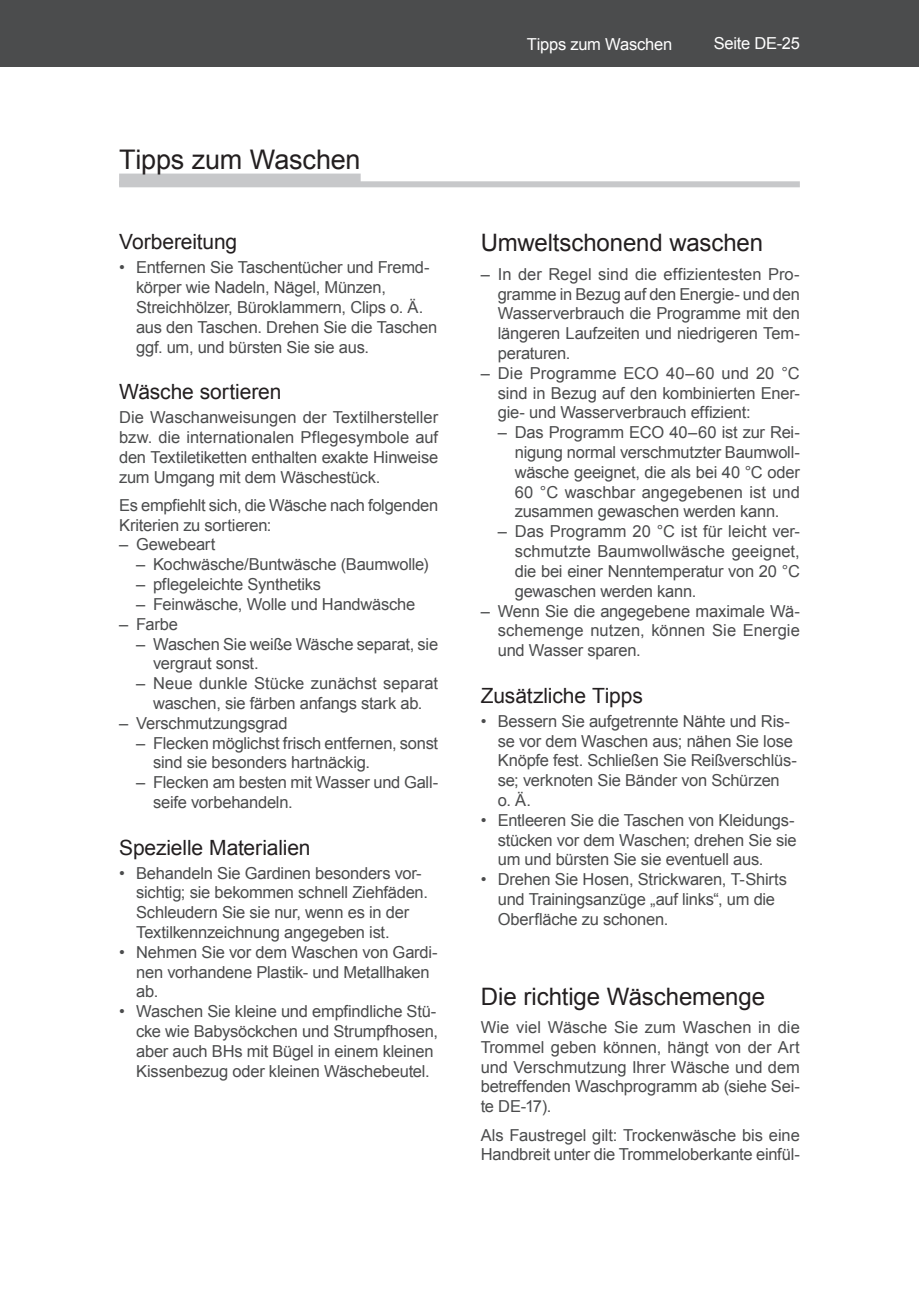
<style>
.page{position:relative;width:919px;height:1289px;background:#fff}
.page>*{position:absolute;margin:0;border:0;box-sizing:border-box;transform-origin:0 0}
.t1{font:27px "Arial";letter-spacing:-.01em;color:#231f20}
.t2{font:24px "Arial";letter-spacing:-.005em;color:#231f20}
.t3{font:21px "Arial";letter-spacing:-.005em;color:#231f20}
.t4{font:16.5px/19.8px "Arial";letter-spacing:-.015em;color:#4b4c4d}
.t5{font:16.5px "Arial";letter-spacing:-.015em;color:#fff}
</style>
<div class="page">
<div style="left:13px;top:0;width:905px;height:67px;background:#4b4c4d"></div>
<div style="left:0;top:0;width:13px;height:67px;background:#4b4c4d"></div>
<div style="left:119px;top:173px;width:241px;height:12px;background:#c7c8ca"></div>
<div style="left:119px;top:181px;width:680px;height:6px;background:#c7c8ca"></div>
<h1 class="t1" style="left:119px;top:141px;width:243px">Tipps zum Waschen</h1>
<p class="t3" style="left:119px;top:228px;width:120px">Vorbereitung</p>
<p class="t4" style="left:136px;top:258px;width:302px;text-indent:-17px">• Entfernen Sie Taschentücher und Fremd&shy;körper wie Nadeln, Nägel, Münzen, Streichhölzer, Büroklammern, Clips o. Ä. aus den Taschen. Drehen Sie die Taschen ggf. um, und bürsten Sie sie aus.</p>
<p class="t3" style="left:119px;top:378px;width:164px">Wäsche sortieren</p>
<p class="t4" style="left:119px;top:407px;width:320px;text-align:justify">Die Waschanweisungen der Textilhersteller bzw. die internationalen Pflegesymbole auf den Textiletiketten enthalten exakte Hinweise zum Umgang mit dem Wäschestück.</p>
<p class="t4" style="left:119px;top:495px;width:320px">Es empfiehlt sich, die Wäsche nach folgenden<br>Kriterien zu sortieren:</p>
<p class="t4" style="left:119px;top:535px;width:98px">– Gewebeart</p>
<p class="t4" style="left:136px;top:554px;width:294px">– Kochwäsche/Buntwäsche (Baumwolle)</p>
<p class="t4" style="left:136px;top:574px;width:186px">– pflegeleichte Synthetiks</p>
<p class="t4" style="left:136px;top:594px;width:280px">– Feinwäsche, Wolle und Handwäsche</p>
<p class="t4" style="left:119px;top:614px;width:60px">– Farbe</p>
<p class="t4" style="left:153px;top:634px;width:286px;text-indent:-17px">– Waschen Sie weiße Wäsche separat, sie vergraut sonst.</p>
<p class="t4" style="left:136px;top:673px;width:303px;text-align:center">– Neue dunk le Stücke zu nächst separat waschen, sie färben anfangs stark ab.</p>
<p class="t4" style="left:119px;top:713px;width:170px">– Verschmutzungsgrad</p>
<p class="t4" style="left:153px;top:733px;width:286px;text-indent:-17px">– Flecken möglichst frisch entfernen, sonst sind sie be son ders hartnäckig.</p>
<p class="t4" style="left:153px;top:772px;width:286px;text-indent:-17px">– Flecken am besten mit Was ser und Gall&shy;seife vor be han deln.</p>
<p class="t3" style="left:119px;top:833px;width:193px">Spezielle Materialien</p>
<p class="t4" style="left:136px;top:863px;width:293px;text-indent:-17px">• Behandeln Sie Gardinen besonders vor&shy;sichtig; sie be kom men schnell Ziehfäden.<br>Schleu dern Sie sie nur, wenn es in der Tex til kenn zeich nung angegeben ist.</p>
<p class="t4" style="left:136px;top:942px;width:303px;text-indent:-17px">• Nehmen Sie vor dem Waschen von Gardi&shy;nen vorhandene Plastik- und Metallhaken ab.</p>
<p class="t4" style="left:136px;top:1001px;width:303px;text-indent:-17px">• Waschen Sie kleine und empfindliche Stü&shy;cke wie Babysöckchen und Strumpf ho sen, aber auch BHs mit Bügel in einem kleinen Kis sen be zug oder kleinen Wäschebeutel.</p>
<p class="t5" style="left:527px;top:33px;width:147px">Tipps zum Waschen</p>
<p class="t5" style="left:713px;top:33px;width:88px">Seite DE-25</p>
<h2 class="t2" style="left:480px;top:227px;width:284px">Umweltschonend waschen</h2>
<p class="t4" style="left:497px;top:264px;width:303px;text-align:justify;text-indent:-17px">– In der Regel sind die effizientesten Pro&shy;gramme in Bezug auf den Energie- und den Wasserverbrauch die Programme mit den längeren Laufzeiten und niedrigeren Tem&shy;peraturen.</p>
<p class="t4" style="left:497px;top:363px;width:303px;text-align:justify;text-indent:-17px">– Die Programme ECO 40–60 und 20 °C sind in Bezug auf den kombinierten Ener&shy;gie- und Wasserverbrauch effizient:</p>
<p class="t4" style="left:514px;top:423px;width:286px;text-align:justify;text-indent:-17px">– Das Programm ECO 40–60 ist zur Rei&shy;nigung normal verschmutzter Baumwoll&shy;wäsche geeignet, die als bei 40 °C oder 60 °C waschbar angegebenen ist und zusammen gewaschen werden kann.</p>
<p class="t4" style="left:514px;top:522px;width:286px;text-align:justify;text-indent:-17px">– Das Programm 20 °C ist für leicht ver&shy;schmutzte Baumwollwäsche geeignet, die bei einer Nenntemperatur von 20 °C gewaschen werden kann.</p>
<p class="t4" style="left:497px;top:601px;width:303px;text-align:justify;text-indent:-17px">– Wenn Sie die angegebene maximale Wä&shy;schemenge nutzen, können Sie Energie und Wasser sparen.</p>
<p class="t3" style="left:480px;top:681px;width:164px">Zusätzliche Tipps</p>
<p class="t4" style="left:497px;top:711px;width:300px;text-indent:-17px">• Bessern Sie aufgetrennte Nähte und Ris&shy;se vor dem Wa schen aus ; nähen Sie lose<br>Knöp fe fest. Schließen Sie Reiß ver schlüs&shy;se; verknoten Sie Bänder von Schürzen o. Ä.</p>
<p class="t4" style="left:497px;top:810px;width:300px;text-indent:-17px">• Entleeren Sie die Taschen von Kleidungs&shy;stücken vor dem Wa schen; drehen Sie sie um und bürsten Sie sie eventuell aus.</p>
<p class="t4" style="left:497px;top:869px;width:291px;text-indent:-17px">• Drehen Sie Hosen, Strickwaren, T-Shirts und Trainingsanzüge „auf links“, um die<br>Oberfläche zu schonen.</p>
<h2 class="t2" style="left:480px;top:980px;width:286px">Die richtige Wäschemenge</h2>
<p class="t4" style="left:480px;top:1017px;width:320px;text-align:justify">Wie viel Wäsche Sie zum Waschen in die Trommel geben kön nen, hängt von der Art und Verschmutzung Ihrer Wäsche und dem betreffenden Waschprogramm ab (sie he Sei&shy;te DE-17).</p>
<p class="t4" style="left:480px;top:1124px;width:320px">Als Faustregel gilt: Trockenwäsche bis eine<br>Handbreit un ter die Trommeloberkante einfül-</p>
</div>
